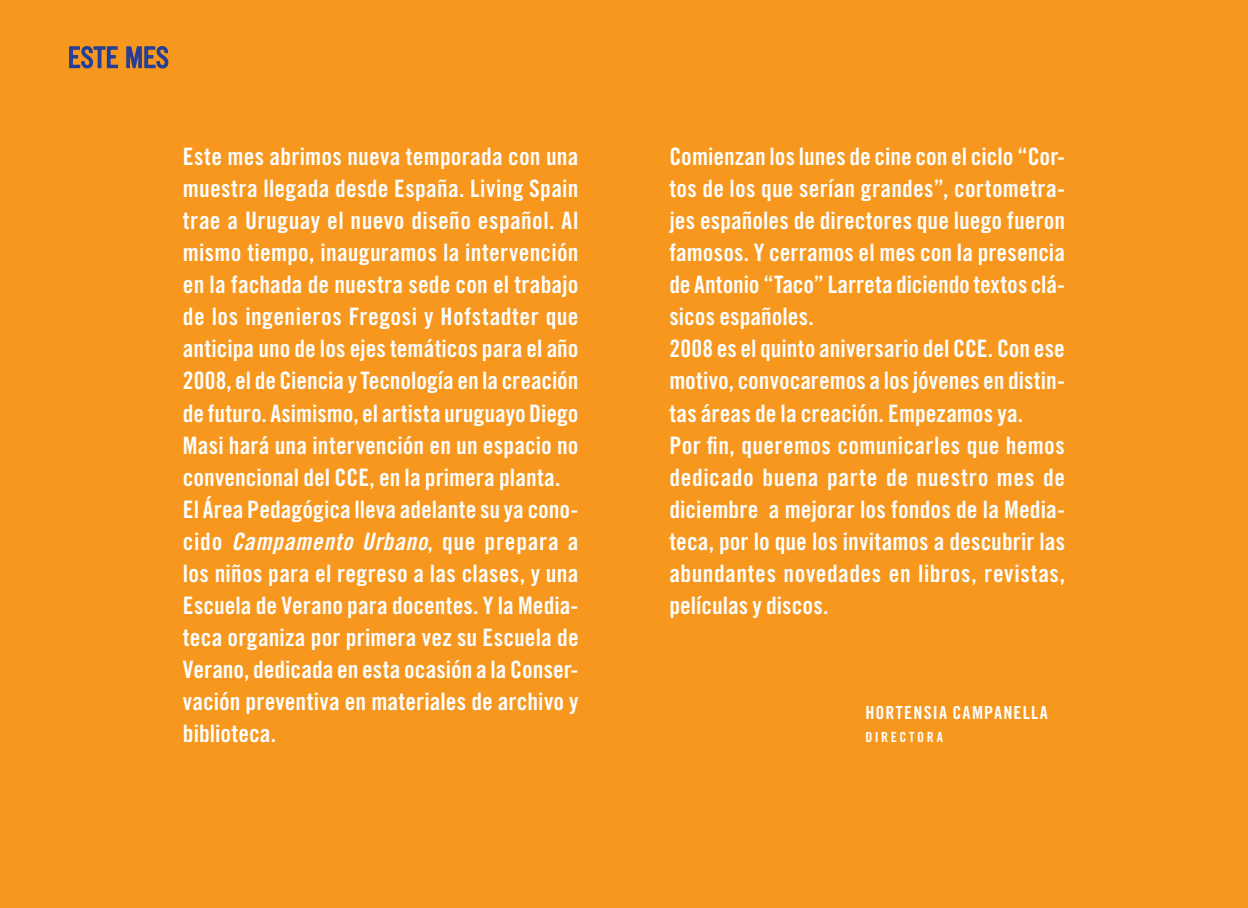
<style>
.page{position:relative;width:1248px;height:908px;background:#fff}
.page>*{position:absolute;margin:0;border:0;box-sizing:border-box;transform-origin:0 0}
.t1{font:28px "Trade Gothic Cond Eighteen";letter-spacing:.025em;color:#233e98}
.t2{font:24px/32px "Trade Gothic Bold Cond Twenty";letter-spacing:.005em;color:#fff}
.t3{font:18px "Trade Gothic Bold Cond Twenty";letter-spacing:.065em;color:#fff}
.t4{font:14px "Trade Gothic Bold Cond Twenty";letter-spacing:.175em;color:#fff}
.s1{font-family:"Trade Gothic Bold Cond Twenty Obl"}
</style>
<div class="page">
<div style="left:0;top:0;width:624px;height:907px;background:#f7971d"></div>
<svg style="left:69px;top:46px;width:49px;height:23px"></svg>
<svg style="left:126px;top:46px;width:43px;height:23px"></svg>
<div style="left:624px;top:0;width:623px;height:907px;background:#f7971d"></div>
<p class="t1" style="left:68px;top:41px;width:102px">ESTE MES</p>
<p class="t2" style="left:183px;top:140px;width:397px">Este mes abrimos nueva temporada con una muestra llegada desde España. Living Spain trae a Uruguay el nuevo diseño español. Al mismo tiempo, inauguramos la intervención en la fachada de nuestra sede con el trabajo de los ingenieros Fregosi y Hofstadter que anticipa uno de los ejes temáticos para el año 2008, el de Ciencia y Tecnología en la creación de futuro. Asimismo, el artista uruguayo Diego Masi hará una intervención en un espacio no convencional del CCE, en la primera planta.<br>El Área Pedagógica lleva adelante su ya cono&shy;cido <span class="s1">Campamento Urbano</span>, que prepara a los niños para el regreso a las clases, y una Escuela de Verano para docentes. Y la Media&shy;teca organiza por primera vez su Escuela de Verano, dedicada en esta ocasión a la Conser&shy;vación preventiva en materiales de archivo y biblioteca.</p>
<p class="t2" style="left:669px;top:140px;width:397px">Comienzan los lunes de cine con el ciclo “Cor&shy;tos de los que serían grandes”, cortometra&shy;jes españoles de directores que luego fueron famosos. Y cerramos el mes con la presencia de Antonio “Taco” Larreta diciendo textos clá&shy;sicos españoles.<br>2008 es el quinto aniversario del CCE. Con ese motivo, convocaremos a los jóvenes en distin&shy;tas áreas de la creación. Empezamos ya.<br>Por fin, queremos comunicarles que hemos dedicado buena parte de nuestro mes de diciembre a mejorar los fondos de la Media&shy;teca, por lo que los invitamos a descubrir las abundantes novedades en libros, revistas, películas y discos.</p>
<p class="t3" style="left:865px;top:701px;width:108px">Hortensia Campa</p>
<p class="t3" style="left:1003px;top:701px;width:20px">nella</p>
<p class="t4" style="left:865px;top:727px;width:34px">Direct</p>
<p class="t4" style="left:917px;top:727px;width:27px">ora</p>
</div>
